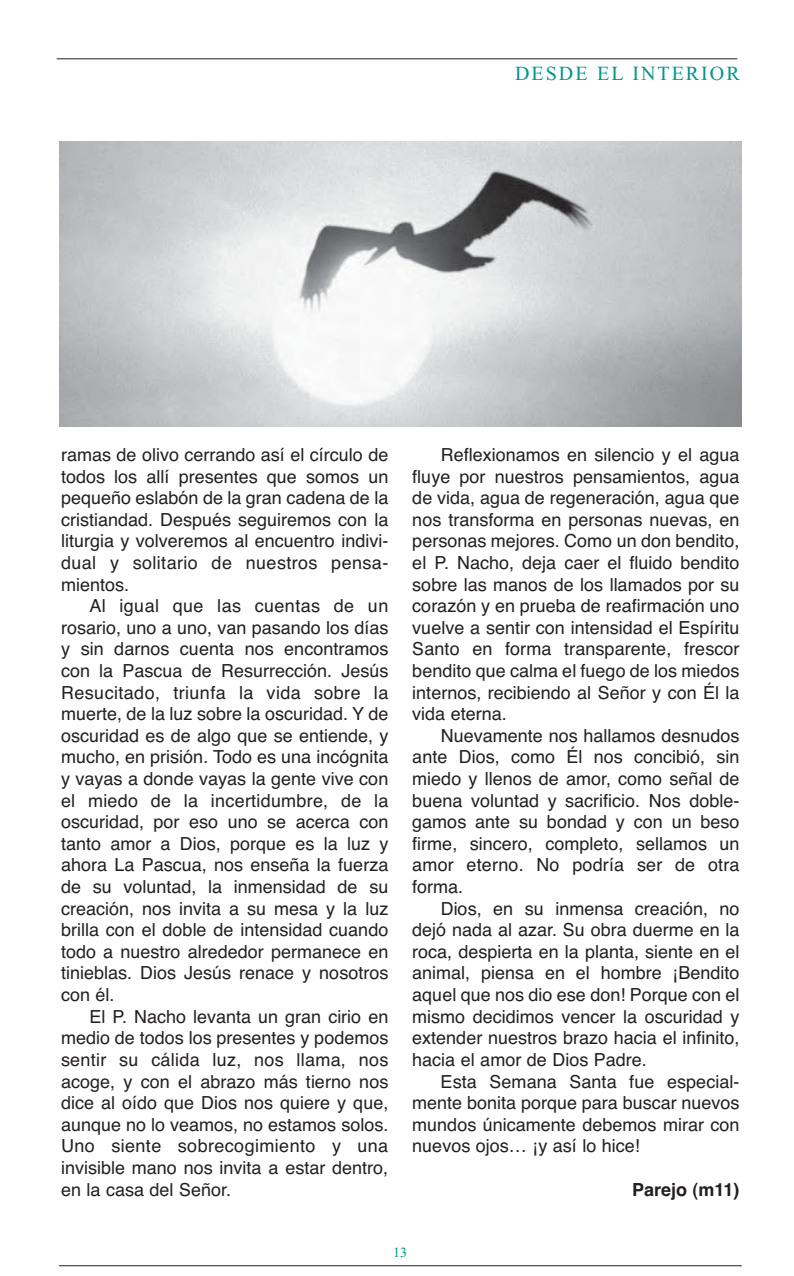
<style>
.page{position:relative;width:794px;height:1276px;background:#fff}
.page>*{position:absolute;margin:0;border:0;box-sizing:border-box;transform-origin:0 0}
.t1{font:20px "Times New Roman";letter-spacing:.1em;color:#00938b}
.t2{font:18px/21.6px "Helvetica";color:#231f20;text-align:justify}
.t3{font:700 18px "Helvetica";color:#231f20}
.t4{font:14px "Times New Roman";color:#00938b}
</style>
<div class="page">
<hr style="left:57px;top:58px;width:680px;height:1px;background:#231f20">
<hr style="left:59px;top:1265px;width:682px;height:1px;background:#231f20">
<img style="left:59px;top:142px;width:682px;height:284px">
<p class="t1" style="left:515px;top:67px;width:226px">DESDE EL INTERIOR</p>
<p class="t2" style="left:61px;top:445px;width:329px">ramas de olivo cerrando así el círculo de todos los allí presentes que somos un pequeño eslabón de la gran cadena de la cristiandad. Después seguiremos con la liturgia y volveremos al encuentro indivi&shy;dual y solitario de nuestros pensa&shy;mientos.</p>
<p class="t2" style="left:61px;top:597px;width:329px;text-indent:28px">Al igual que las cuentas de un rosario, uno a uno, van pasando los días y sin darnos cuenta nos encontramos con la Pascua de Resurrección. Jesús Resucitado, triunfa la vida sobre la muerte, de la luz sobre la oscuridad. Y de oscuridad es de algo que se entiende, y mucho, en prisión. Todo es una incógnita y vayas a donde vayas la gente vive con el miedo de la incertidumbre, de la oscuridad, por eso uno se acerca con tanto amor a Dios, porque es la luz y ahora La Pascua, nos enseña la fuerza de su voluntad, la inmensidad de su creación, nos invita a su mesa y la luz brilla con el doble de intensidad cuando todo a nuestro alrededor permanece en tinieblas. Dios Jesús renace y nosotros con él.</p>
<p class="t2" style="left:61px;top:1007px;width:329px;text-indent:28px">El P. Nacho levanta un gran cirio en medio de todos los presentes y podemos sentir su cálida luz, nos llama, nos acoge, y con el abrazo más tierno nos dice al oído que Dios nos quiere y que, aunque no lo veamos, no estamos solos.<br>Uno siente sobrecogimiento y una invisible mano nos invita a estar dentro, en la casa del Señor.</p>
<p class="t2" style="left:412px;top:445px;width:329px;text-indent:28px">Reflexionamos en silencio y el agua fluye por nuestros pensamientos, agua de vida, agua de regeneración, agua que nos transforma en personas nuevas, en personas mejores. Como un don bendito, el P. Nacho, deja caer el fluido bendito sobre las manos de los llamados por su corazón y en prueba de reafirmación uno vuelve a sentir con intensidad el Espíritu Santo en forma transparente, frescor bendito que calma el fuego de los miedos internos, recibiendo al Señor y con Él la vida eterna.</p>
<p class="t2" style="left:412px;top:726px;width:329px;text-indent:28px">Nuevamente nos hallamos desnudos ante Dios, como Él nos concibió, sin miedo y llenos de amor, como señal de buena voluntad y sacrificio. Nos doble&shy;gamos ante su bondad y con un beso firme, sincero, completo, sellamos un amor eterno. No podría ser de otra forma.</p>
<p class="t2" style="left:412px;top:899px;width:329px;text-indent:28px">Dios, en su inmensa creación, no dejó nada al azar. Su obra duerme en la roca, despierta en la planta, siente en el animal, piensa en el hombre ¡Bendito aquel que nos dio ese don! Porque con el mismo decidimos vencer la oscuridad y extender nuestros brazo hacia el infinito, hacia el amor de Dios Padre.</p>
<p class="t2" style="left:412px;top:1072px;width:329px;text-indent:28px">Esta Semana Santa fue especial&shy;mente bonita porque para buscar nuevos mundos únicamente debemos mirar con nuevos ojos… ¡y así lo hice!</p>
<p class="t3" style="left:632px;top:1182px;width:109px">Parejo (m11)</p>
<p class="t4" style="left:393px;top:1247px;width:15px">13</p>
</div>
